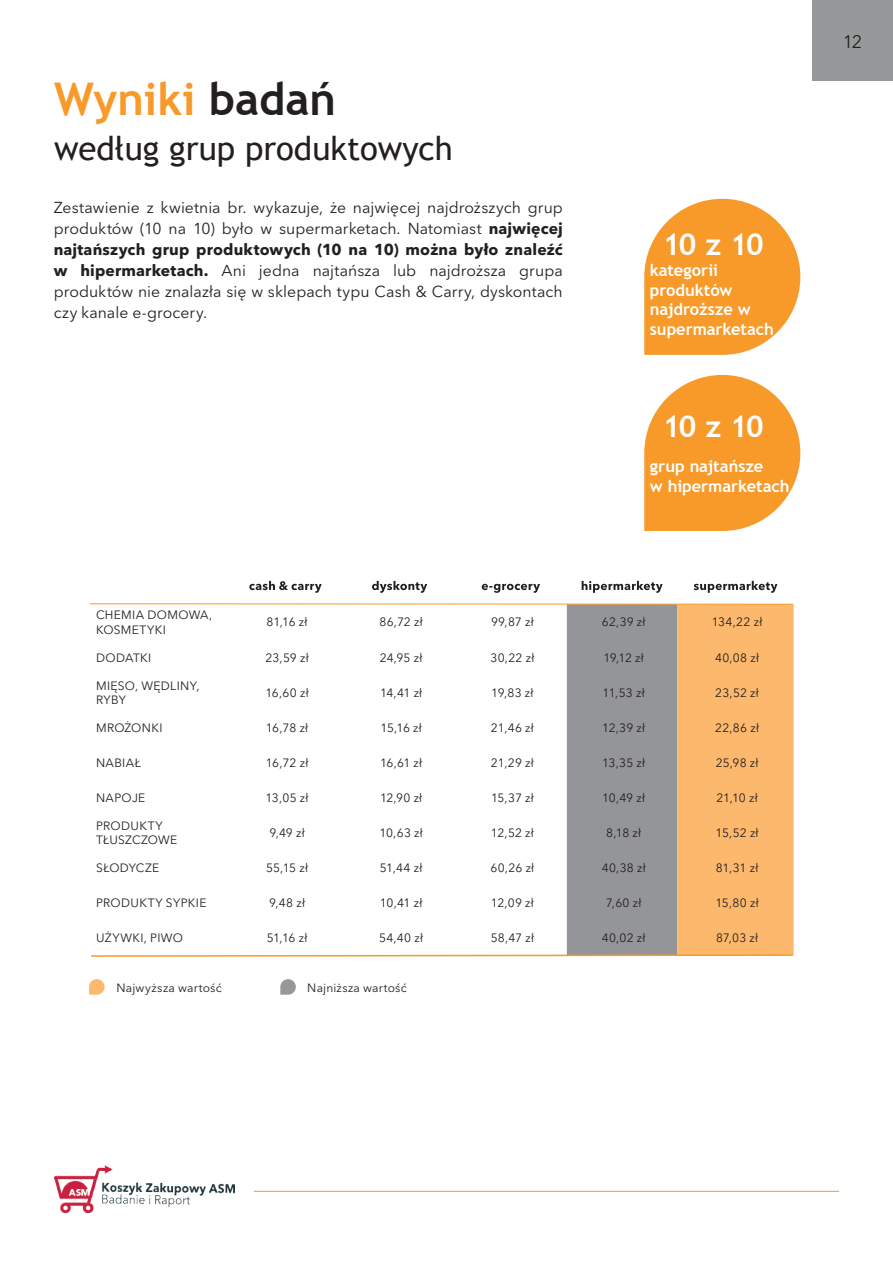
<style>
.page{position:relative;width:893px;height:1263px;background:#fff}
.page>*{position:absolute;margin:0;border:0;box-sizing:border-box;transform-origin:0 0}
.t1{font:700 45px "Trebuchet MS";color:#f79a29}
.t2{font:33px "Trebuchet MS";color:#231f20}
.t3{font:700 30px "Trebuchet MS";letter-spacing:-.055em;color:#fff}
.t4{font:18px "Avenir Next LT Pro";color:#231f20}
.t5{font:700 16.5px/19.8px "Trebuchet MS";letter-spacing:-.005em;color:#fff}
.t6{font:15.75px/21px "Avenir Next LT Pro";letter-spacing:.005em;color:#231f20;text-align:justify}
.t7{font:12px/14.4px "Avenir Next LT Pro";letter-spacing:.025em;color:#231f20}
.s1{color:#231f20}
.s2{font-weight:700}
</style>
<div class="page">
<div style="left:812px;top:0;width:81px;height:81px;background:#969999"></div>
<hr style="left:254px;top:1191px;width:585px;height:1px;background:#f79a29">
<img style="left:54px;top:1166px;width:181px;height:46px">
<svg style="left:644px;top:199px;width:156px;height:156px;background:#f8aa4b"></svg>
<svg style="left:249px;top:581px;width:73px;height:12px"></svg>
<svg style="left:372px;top:581px;width:55px;height:12px"></svg>
<svg style="left:482px;top:584px;width:58px;height:9px"></svg>
<svg style="left:582px;top:581px;width:81px;height:12px"></svg>
<svg style="left:694px;top:581px;width:83px;height:12px"></svg>
<hr style="left:90px;top:603px;width:703px;height:1px;background:#f79a29">
<svg style="left:90px;top:604px;width:704px;height:353px"></svg>
<svg style="left:280px;top:979px;width:16px;height:16px"></svg>
<svg style="left:89px;top:979px;width:16px;height:16px"></svg>
<svg style="left:644px;top:375px;width:156px;height:156px;background:#f8aa4b"></svg>
<h1 class="t1" style="left:54px;top:71px;width:283px">Wyniki <span class="s1">badań</span></h1>
<h2 class="t2" style="left:54px;top:128px;width:400px">według grup produktowych</h2>
<p class="t6" style="left:54px;top:197px;width:511px">Zestawienie z kwietnia br. wykazuje, że najwięcej najdroższych grup produktów (10 na 10) było w supermarketach. Natomiast <span class="s2">najwięcej najtańszych grup produktowych (10 na 10) można było znaleźć w hipermarketach.</span> Ani jedna najtańsza lub najdroższa grupa produktów nie znalazła się w sklepach typu Cash &amp; Carry, dyskontach czy kanale e-grocery.</p>
<h3 class="t3" style="left:663px;top:226px;width:102px">10 z 10</h3>
<h3 class="t5" style="left:650px;top:260px;width:125px">kategorii produktów najdroższe w supermarketach</h3>
<h3 class="t3" style="left:663px;top:407px;width:102px">10 z 10</h3>
<h3 class="t5" style="left:650px;top:456px;width:141px">grup najtańsze<br>w hipermarketach</h3>
<p class="t7" style="left:96px;top:608px;width:118px">CHEMIA DOMOWA,<br>KOSMETYKI</p>
<p class="t7" style="left:267px;top:615px;width:43px">81,16 zł</p>
<p class="t7" style="left:379px;top:615px;width:45px">86,72 zł</p>
<p class="t7" style="left:491px;top:615px;width:44px">99,87 zł</p>
<p class="t7" style="left:602px;top:615px;width:45px">62,39 zł</p>
<p class="t7" style="left:712px;top:615px;width:52px">134,22 zł</p>
<p class="t7" style="left:96px;top:650px;width:57px">DODATKI</p>
<p class="t7" style="left:265px;top:650px;width:45px">23,59 zł</p>
<p class="t7" style="left:380px;top:650px;width:44px">24,95 zł</p>
<p class="t7" style="left:490px;top:650px;width:46px">30,22 zł</p>
<p class="t7" style="left:603px;top:650px;width:42px">19,12 zł</p>
<p class="t7" style="left:715px;top:650px;width:45px">40,08 zł</p>
<p class="t7" style="left:96px;top:678px;width:105px">MIĘSO, WĘDLINY,<br>RYBY</p>
<p class="t7" style="left:265px;top:685px;width:45px">16,60 zł</p>
<p class="t7" style="left:380px;top:685px;width:44px">14,41 zł</p>
<p class="t7" style="left:491px;top:685px;width:44px">19,83 zł</p>
<p class="t7" style="left:603px;top:685px;width:44px">11,53 zł</p>
<p class="t7" style="left:715px;top:685px;width:45px">23,52 zł</p>
<p class="t7" style="left:96px;top:721px;width:68px">MROŻONKI</p>
<p class="t7" style="left:266px;top:721px;width:44px">16,78 zł</p>
<p class="t7" style="left:380px;top:721px;width:43px">15,16 zł</p>
<p class="t7" style="left:491px;top:721px;width:44px">21,46 zł</p>
<p class="t7" style="left:602px;top:721px;width:44px">12,39 zł</p>
<p class="t7" style="left:715px;top:721px;width:45px">22,86 zł</p>
<p class="t7" style="left:96px;top:756px;width:46px">NABIAŁ</p>
<p class="t7" style="left:266px;top:756px;width:44px">16,72 zł</p>
<p class="t7" style="left:380px;top:756px;width:44px">16,61 zł</p>
<p class="t7" style="left:491px;top:756px;width:44px">21,29 zł</p>
<p class="t7" style="left:602px;top:756px;width:45px">13,35 zł</p>
<p class="t7" style="left:716px;top:756px;width:44px">25,98 zł</p>
<p class="t7" style="left:96px;top:790px;width:51px">NAPOJE</p>
<p class="t7" style="left:266px;top:790px;width:44px">13,05 zł</p>
<p class="t7" style="left:380px;top:790px;width:44px">12,90 zł</p>
<p class="t7" style="left:491px;top:790px;width:44px">15,37 zł</p>
<p class="t7" style="left:602px;top:790px;width:44px">10,49 zł</p>
<p class="t7" style="left:716px;top:790px;width:43px">21,10 zł</p>
<p class="t7" style="left:96px;top:818px;width:83px">PRODUKTY<br>TŁUSZCZOWE</p>
<p class="t7" style="left:269px;top:826px;width:37px">9,49 zł</p>
<p class="t7" style="left:379px;top:826px;width:45px">10,63 zł</p>
<p class="t7" style="left:491px;top:826px;width:44px">12,52 zł</p>
<p class="t7" style="left:606px;top:826px;width:37px">8,18 zł</p>
<p class="t7" style="left:716px;top:826px;width:45px">15,52 zł</p>
<p class="t7" style="left:96px;top:861px;width:65px">SŁODYCZE</p>
<p class="t7" style="left:266px;top:861px;width:43px">55,15 zł</p>
<p class="t7" style="left:380px;top:861px;width:44px">51,44 zł</p>
<p class="t7" style="left:491px;top:861px;width:45px">60,26 zł</p>
<p class="t7" style="left:602px;top:861px;width:46px">40,38 zł</p>
<p class="t7" style="left:716px;top:861px;width:44px">81,31 zł</p>
<p class="t7" style="left:96px;top:896px;width:112px">PRODUKTY SYPKIE</p>
<p class="t7" style="left:269px;top:896px;width:37px">9,48 zł</p>
<p class="t7" style="left:380px;top:896px;width:44px">10,41 zł</p>
<p class="t7" style="left:491px;top:896px;width:44px">12,09 zł</p>
<p class="t7" style="left:606px;top:896px;width:37px">7,60 zł</p>
<p class="t7" style="left:715px;top:896px;width:45px">15,80 zł</p>
<p class="t7" style="left:96px;top:931px;width:88px">UŻYWKI, PIWO</p>
<p class="t7" style="left:267px;top:931px;width:42px">51,16 zł</p>
<p class="t7" style="left:379px;top:931px;width:45px">54,40 zł</p>
<p class="t7" style="left:491px;top:931px;width:45px">58,47 zł</p>
<p class="t7" style="left:602px;top:931px;width:45px">40,02 zł</p>
<p class="t7" style="left:716px;top:931px;width:44px">87,03 zł</p>
<p class="t7" style="left:117px;top:980px;width:107px">Najwyższa wartość</p>
<p class="t7" style="left:307px;top:980px;width:101px">Najniższa wartość</p>
<h3 class="t4" style="left:843px;top:31px;width:21px">12</h3>
</div>
